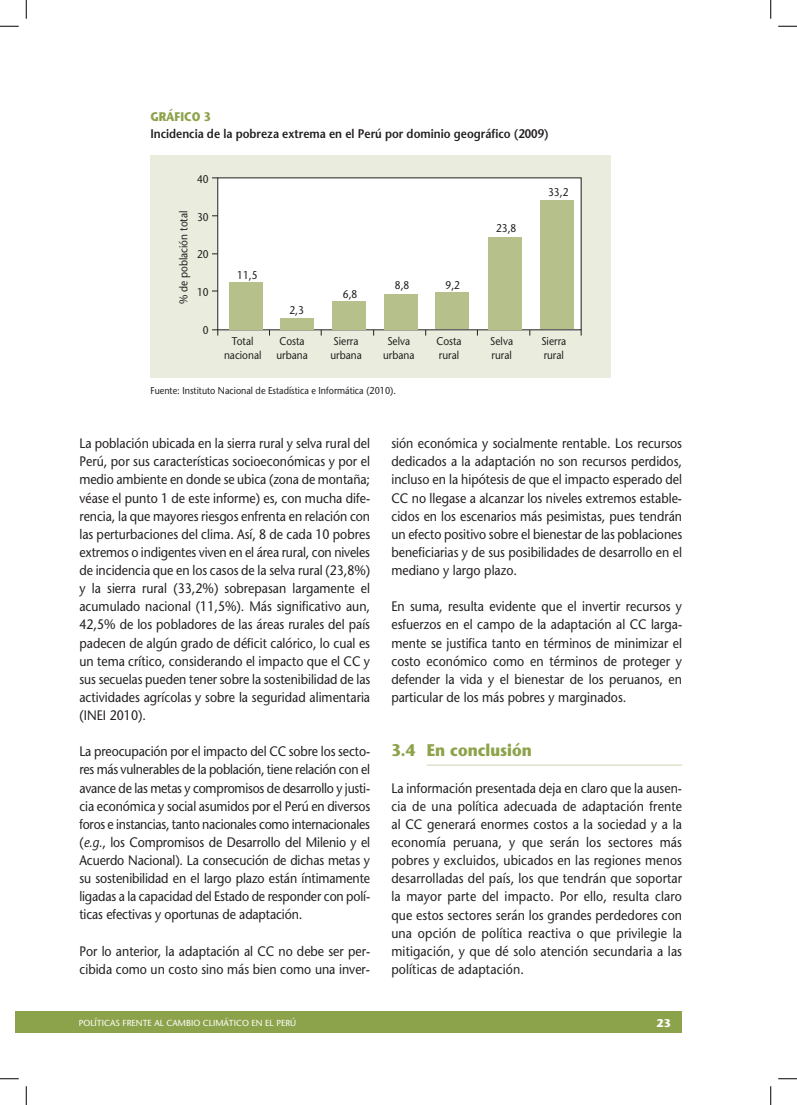
<style>
.page{position:relative;width:797px;height:1105px;background:#fff}
.page>*{position:absolute;margin:0;border:0;box-sizing:border-box;transform-origin:0 0}
.t1{font:700 16.88px "Stone Sans";color:#8da34b;scale:.9 1}
.t2{font:13.75px/18.1px "Stone Sans";color:#231f20;text-align:justify;scale:.9 1}
.t3{font:600 12.5px "Stone Sans";color:#231f20;scale:.9 1}
.t4{font:700 12.5px "Stone Sans";color:#8da34b;scale:.9 1}
.t5{font:11.25px/13.5px "Stone Sans";color:#231f20;scale:.9 1}
.t6{font:700 11.25px "Stone Sans";color:#fff}
.t7{font:10px "Stone Sans";color:#231f20;scale:.9 1}
.t8{font:8.75px "Stone Sans";color:#fff}
.s1{font-style:italic}
</style>
<div class="page">
<div style="left:16px;top:1011px;width:10px;height:22px;background:#8da34b"></div>
<div style="left:26px;top:1011px;width:655px;height:22px;background:#8da34b"></div>
<div style="left:150px;top:155px;width:461px;height:223px;background:#eaeddd"></div>
<div style="left:218px;top:178px;width:363px;height:152px;background:#fff"></div>
<svg style="left:212px;top:329px;width:6px;height:7px"></svg>
<div style="left:229px;top:282px;width:33px;height:47px;background:#b5c08a"></div>
<div style="left:280px;top:318px;width:34px;height:11px;background:#b5c08a"></div>
<div style="left:332px;top:301px;width:34px;height:28px;background:#b5c08a"></div>
<div style="left:384px;top:294px;width:34px;height:35px;background:#b5c08a"></div>
<div style="left:435px;top:292px;width:34px;height:37px;background:#b5c08a"></div>
<div style="left:488px;top:237px;width:34px;height:92px;background:#b5c08a"></div>
<div style="left:540px;top:201px;width:33px;height:128px;background:#b5c08a"></div>
<hr style="left:427px;top:764px;width:255px;height:2px;background:#d7dcbf">
<svg style="left:0;top:25px;width:19px;height:2px"></svg>
<svg style="left:778px;top:25px;width:19px;height:2px"></svg>
<svg style="left:0;top:1078px;width:19px;height:1px"></svg>
<svg style="left:778px;top:1078px;width:19px;height:1px"></svg>
<svg style="left:25px;top:0;width:2px;height:19px"></svg>
<svg style="left:25px;top:1086px;width:2px;height:19px"></svg>
<svg style="left:770px;top:0;width:1px;height:19px"></svg>
<svg style="left:770px;top:1086px;width:1px;height:19px"></svg>
<p class="t4" style="left:150px;top:109px;width:9px">GRÁFICO</p>
<p class="t4" style="left:204px;top:109px;width:9px">3</p>
<p class="t3" style="left:150px;top:125px;width:444px">Incidencia de la pobreza extrema en el Perú por dominio geográfico (2009)</p>
<p class="t5" style="left:197px;top:172px;width:14px">40</p>
<p class="t5" style="left:197px;top:210px;width:14px">30</p>
<p class="t5" style="left:197px;top:248px;width:14px">20</p>
<p class="t5" style="left:197px;top:285px;width:14px">10</p>
<p class="t5" style="left:203px;top:323px;width:8px">0</p>
<p class="t5" style="left:177px;top:304px;width:106px;rotate:-90deg">% de población total</p>
<p class="t5" style="left:237px;top:269px;width:24px">11,5</p>
<p class="t5" style="left:289px;top:303px;width:18px">2,3</p>
<p class="t5" style="left:343px;top:287px;width:18px">6,8</p>
<p class="t5" style="left:395px;top:278px;width:18px">8,8</p>
<p class="t5" style="left:445px;top:278px;width:18px">9,2</p>
<p class="t5" style="left:496px;top:221px;width:24px">23,8</p>
<p class="t5" style="left:548px;top:185px;width:24px">33,2</p>
<p class="t5" style="left:224px;top:335px;width:43px;text-align:center">Total nacional</p>
<p class="t5" style="left:276px;top:335px;width:36px">Costa urbana</p>
<p class="t5" style="left:330px;top:335px;width:36px">Sierra urbana</p>
<p class="t5" style="left:383px;top:335px;width:36px;text-align:center">Selva urbana</p>
<p class="t5" style="left:436px;top:335px;width:30px">Costa rural</p>
<p class="t5" style="left:490px;top:335px;width:27px">Selva rural</p>
<p class="t5" style="left:541px;top:335px;width:29px">Sierra rural</p>
<p class="t7" style="left:150px;top:385px;width:274px">Fuente: Instituto Nacional de Estadística e Informática (2010).</p>
<p class="t2" style="left:79px;top:434px;width:325px">La población ubicada en la sierra rural y selva rural del Perú, por sus características socioeconómicas y por el medio ambiente en donde se ubica (zona de montaña; véase el punto 1 de este informe) es, con mucha dife&shy;rencia, la que mayores riesgos enfrenta en relación con las perturbaciones del clima. Así, 8 de cada 10 pobres extremos o indigentes viven en el área rural, con niveles de incidencia que en los casos de la selva rural (23,8%) y la sierra rural (33,2%) sobrepasan largamente el acumulado nacional (11,5%). Más significativo aun, 42,5% de los pobladores de las áreas rurales del país padecen de algún grado de déficit calórico, lo cual es un tema crítico, considerando el impacto que el CC y sus secuelas pueden tener sobre la sostenibilidad de las actividades agrícolas y sobre la seguridad alimentaria (INEI 2010).</p>
<p class="t2" style="left:79px;top:742px;width:324px">La preocupación por el impacto del CC sobre los secto&shy;res más vulnerables de la población, tiene relación con el avance de las metas y compromisos de desarrollo y justi&shy;cia económica y social asumidos por el Perú en diversos foros e instancias, tanto nacionales como internacionales (<span class="s1">e.g.</span>, los Compromisos de Desarrollo del Milenio y el Acuerdo Nacional). La consecución de dichas metas y su sostenibilidad en el largo plazo están íntimamente ligadas a la capacidad del Estado de responder con polí&shy;ticas efectivas y oportunas de adaptación.</p>
<p class="t2" style="left:79px;top:942px;width:324px">Por lo anterior, la adaptación al CC no debe ser per&shy;cibida como un costo sino más bien como una inver-</p>
<p class="t2" style="left:391px;top:434px;width:324px">sión económica y socialmente rentable. Los recursos dedicados a la adaptación no son recursos perdidos, incluso en la hipótesis de que el impacto esperado del CC no llegase a alcanzar los niveles extremos estable&shy;cidos en los escenarios más pesimistas, pues tendrán un efecto positivo sobre el bienestar de las poblaciones beneficiarias y de sus posibilidades de desarrollo en el mediano y largo plazo.</p>
<p class="t2" style="left:391px;top:597px;width:324px">En suma, resulta evidente que el invertir recursos y esfuerzos en el campo de la adaptación al CC larga&shy;mente se justifica tanto en términos de minimizar el costo económico como en términos de proteger y defender la vida y el bienestar de los peruanos, en particular de los más pobres y marginados.</p>
<p class="t1" style="left:391px;top:740px;width:158px">3.4 En conclusión</p>
<p class="t2" style="left:391px;top:779px;width:324px">La información presentada deja en claro que la ausen&shy;cia de una política adecuada de adaptación frente al CC generará enormes costos a la sociedad y a la economía peruana, y que serán los sectores más pobres y excluidos, ubicados en las regiones menos desarrolladas del país, los que tendrán que soportar la mayor parte del impacto. Por ello, resulta claro que estos sectores serán los grandes perdedores con una opción de política reactiva o que privilegie la mitigación, y que dé solo atención secundaria a las políticas de adaptación.</p>
<p class="t8" style="left:79px;top:1017px;width:24px">pol íticas</p>
<p class="t8" style="left:122px;top:1017px;width:6px">frente</p>
<p class="t8" style="left:154px;top:1017px;width:19px">al cambio</p>
<p class="t8" style="left:203px;top:1017px;width:6px">clim</p>
<p class="t8" style="left:223px;top:1017px;width:12px">ático</p>
<p class="t8" style="left:251px;top:1017px;width:46px">en el Perú</p>
<p class="t6" style="left:656px;top:1015px;width:16px">23</p>
</div>
